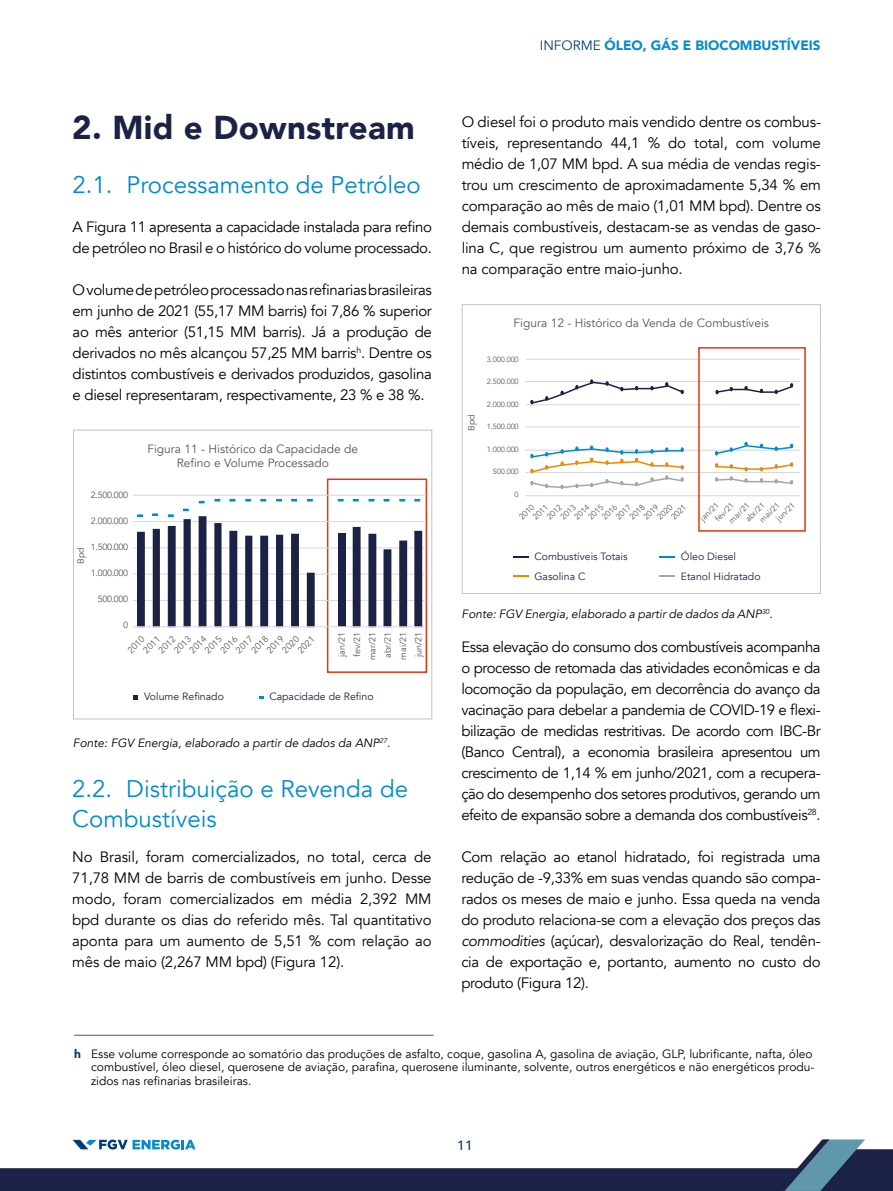
<style>
.page{position:relative;width:893px;height:1191px;background:#fff}
.page>*{position:absolute;margin:0;border:0;box-sizing:border-box;transform-origin:0 0}
.t1{font:900 33px "Avenir";letter-spacing:.01em;color:#1b2245}
.t2{font:24px/30px "Avenir";color:#008bce}
.t3{font:15px/21px "Avenir";letter-spacing:-.02em;color:#000;text-align:justify}
.t4{font:900 13.5px "Avenir";color:#008bce}
.t5{font:500 13.5px "Avenir";color:#003a78}
.t6{font:12px/13.5px "Avenir";color:#000}
.t7{font:italic 12px "Avenir";color:#000}
.t8{font:12px/13.5px "Avenir";color:#575756;text-align:center}
.t9{font:10.5px/19.2px "Avenir";color:#1b2245}
.t10{font:9px/15.3px "Avenir";letter-spacing:-.04em;color:#575756}
.t11{font:9px/15.3px "Avenir";color:#575756;text-align:center}
.t12{font:8.1px "Avenir";color:#575756}
.t13{font:7.5px "Avenir";letter-spacing:-.025em;color:#575756}
.s1{font-weight:400;color:#003a78}
.s2{font-style:italic}
.s3{font-weight:900;color:#003a78}
</style>
<div class="page">
<hr style="left:74px;top:1034px;width:359px;height:1px;background:#575756">
<div style="left:327px;top:478px;width:100px;height:195px;border:2px solid #e63312"></div>
<hr style="left:133px;top:495px;width:293px;height:1px;background:#d9d9d9">
<hr style="left:133px;top:521px;width:293px;height:1px;background:#d9d9d9">
<hr style="left:133px;top:547px;width:293px;height:1px;background:#d9d9d9">
<hr style="left:133px;top:574px;width:293px;height:1px;background:#d9d9d9">
<hr style="left:133px;top:600px;width:293px;height:1px;background:#d9d9d9">
<hr style="left:133px;top:626px;width:293px;height:1px;background:#d9d9d9">
<svg style="left:137px;top:499px;width:285px;height:128px"></svg>
<div style="left:73px;top:429px;width:359px;height:290px;border:1px solid #c6c6c6"></div>
<svg style="left:134px;top:695px;width:4px;height:5px"></svg>
<div style="left:462px;top:304px;width:359px;height:290px;border:1px solid #c6c6c6"></div>
<svg style="left:660px;top:556px;width:15px;height:1px"></svg>
<svg style="left:513px;top:556px;width:16px;height:1px"></svg>
<svg style="left:660px;top:575px;width:15px;height:1px"></svg>
<svg style="left:513px;top:575px;width:16px;height:1px"></svg>
<hr style="left:525px;top:359px;width:275px;height:1px;background:#d9d9d9">
<hr style="left:525px;top:381px;width:275px;height:1px;background:#d9d9d9">
<hr style="left:525px;top:404px;width:275px;height:1px;background:#d9d9d9">
<hr style="left:525px;top:426px;width:275px;height:1px;background:#d9d9d9">
<hr style="left:525px;top:450px;width:275px;height:1px;background:#d9d9d9">
<hr style="left:525px;top:472px;width:275px;height:1px;background:#d9d9d9">
<hr style="left:525px;top:495px;width:275px;height:1px;background:#d9d9d9">
<svg style="left:530px;top:379px;width:263px;height:25px"></svg>
<svg style="left:530px;top:442px;width:263px;height:47px"></svg>
<div style="left:698px;top:347px;width:108px;height:184px;border:2px solid #e63312"></div>
<svg style="left:0;top:1139px;width:893px;height:52px"></svg>
<h1 class="t1" style="left:72px;top:100px;width:344px">2. Mid e Downstream</h1>
<h2 class="t2" style="left:73px;top:170px;width:350px">2.1. Processamento de Petróleo</h2>
<p class="t3" style="left:73px;top:217px;width:361px">A Figura 11 apresenta a capacidade instalada para refino de petróleo no Brasil e o histórico do volume processado.</p>
<p class="t3" style="left:73px;top:280px;width:361px">O volume de petróleo processado nas refinarias brasileiras em junho de 2021 (55,17 MM barris) foi 7,86 % superior ao mês anterior (51,15 MM barris). Já a produção de derivados no mês alcançou 57,25 MM barris<sup>h</sup>. Dentre os distintos combustíveis e derivados produzidos, gasolina e diesel representaram, respectivamente, 23 % e 38 %.</p>
<p class="t10" style="left:91px;top:487px;width:39px">2.500.000</p>
<p class="t10" style="left:91px;top:513px;width:39px">2.000.000</p>
<p class="t10" style="left:91px;top:539px;width:39px">1.500.000</p>
<p class="t10" style="left:91px;top:565px;width:39px">1.000.000</p>
<p class="t10" style="left:98px;top:591px;width:32px">500.000</p>
<p class="t10" style="left:123px;top:617px;width:7px">0</p>
<p class="t10" style="left:73px;top:564px;width:18px;rotate:-90deg">Bpd</p>
<p class="t8" style="left:147px;top:442px;width:212px">Figura 11 - Histórico da Capacidade de<br>Refino e Volume Processado</p>
<p class="t10" style="left:294px;top:646px;width:22px;rotate:-45deg">2021</p>
<p class="t10" style="left:396px;top:659px;width:29px;rotate:-90deg">mai/21 jun/21</p>
<p class="t11" style="left:334px;top:660px;width:30px;rotate:-90deg">jan/21 fev/21 mar/21 abr/21</p>
<p class="t10" style="left:124px;top:646px;width:22px;rotate:-45deg">2010</p>
<p class="t10" style="left:278px;top:646px;width:22px;rotate:-45deg">2020</p>
<p class="t10" style="left:186px;top:646px;width:22px;rotate:-45deg">2014</p>
<p class="t10" style="left:263px;top:646px;width:22px;rotate:-45deg">2019</p>
<p class="t10" style="left:247px;top:646px;width:22px;rotate:-45deg">2018</p>
<p class="t10" style="left:139px;top:646px;width:22px;rotate:-45deg">2011</p>
<p class="t10" style="left:155px;top:646px;width:22px;rotate:-45deg">2012</p>
<p class="t10" style="left:217px;top:646px;width:22px;rotate:-45deg">2016</p>
<p class="t10" style="left:170px;top:646px;width:22px;rotate:-45deg">2013</p>
<p class="t10" style="left:201px;top:646px;width:22px;rotate:-45deg">2015</p>
<p class="t10" style="left:232px;top:646px;width:22px;rotate:-45deg">2017</p>
<p class="t9" style="left:144px;top:687px;width:81px">Volume Refinado</p>
<p class="t9" style="left:269px;top:687px;width:106px">Capacidade de Refino</p>
<p class="t7" style="left:73px;top:735px;width:319px">Fonte: FGV Energia, elaborado a partir de dados da ANP<sup>27</sup>.</p>
<h2 class="t2" style="left:72px;top:774px;width:337px">2.2. Distribuição e Revenda de<br>Combustíveis</h2>
<p class="t3" style="left:72px;top:847px;width:361px">No Brasil, foram comercializados, no total, cerca de 71,78 MM de barris de combustíveis em junho. Desse modo, foram comercializados em média 2,392 MM bpd durante os dias do referido mês. Tal quantitativo aponta para um aumento de 5,51 % com relação ao mês de maio (2,267 MM bpd) (Figura 12).</p>
<p class="t4" style="left:540px;top:34px;width:282px"><span class="s1">INFORME</span> ÓLEO, GÁS E BIOCOMBUSTÍVEIS</p>
<p class="t3" style="left:462px;top:112px;width:361px">O diesel foi o produto mais vendido dentre os combus&shy;tíveis, representando 44,1 % do total, com volume médio de 1,07 MM bpd. A sua média de vendas regis&shy;trou um crescimento de aproximadamente 5,34 % em comparação ao mês de maio (1,01 MM bpd). Dentre os demais combustíveis, destacam-se as vendas de gaso&shy;lina C, que registrou um aumento próximo de 3,76 % na comparação entre maio-junho.</p>
<p class="t8" style="left:514px;top:316px;width:257px">Figura 12 - Histórico da Venda de Combustíveis</p>
<p class="t10" style="left:464px;top:431px;width:18px;rotate:-90deg">Bpd</p>
<p class="t13" style="left:487px;top:354px;width:33px">3.000.000</p>
<p class="t13" style="left:487px;top:377px;width:33px">2.500.000</p>
<p class="t13" style="left:487px;top:399px;width:33px">2.000.000</p>
<p class="t13" style="left:487px;top:422px;width:33px">1.500.000</p>
<p class="t13" style="left:487px;top:444px;width:33px">1.000.000</p>
<p class="t13" style="left:493px;top:467px;width:27px">500.000</p>
<p class="t13" style="left:515px;top:489px;width:6px">0</p>
<p class="t12" style="left:743px;top:517px;width:25px;rotate:-45deg">abr/21</p>
<p class="t12" style="left:758px;top:518px;width:27px;rotate:-45deg">mai/21</p>
<p class="t12" style="left:774px;top:516px;width:24px;rotate:-45deg">jun/21</p>
<p class="t12" style="left:669px;top:515px;width:20px;rotate:-45deg">2021</p>
<p class="t12" style="left:698px;top:516px;width:24px;rotate:-45deg">jan/21</p>
<p class="t12" style="left:713px;top:516px;width:24px;rotate:-45deg">fev/21</p>
<p class="t12" style="left:727px;top:518px;width:27px;rotate:-45deg">mar/21</p>
<p class="t12" style="left:517px;top:515px;width:20px;rotate:-45deg">2010</p>
<p class="t12" style="left:655px;top:515px;width:20px;rotate:-45deg">2020</p>
<p class="t12" style="left:572px;top:515px;width:20px;rotate:-45deg">2014</p>
<p class="t12" style="left:641px;top:515px;width:20px;rotate:-45deg">2019</p>
<p class="t12" style="left:627px;top:515px;width:20px;rotate:-45deg">2018</p>
<p class="t12" style="left:531px;top:515px;width:20px;rotate:-45deg">2011</p>
<p class="t12" style="left:545px;top:515px;width:20px;rotate:-45deg">2012</p>
<p class="t12" style="left:600px;top:515px;width:20px;rotate:-45deg">2016</p>
<p class="t12" style="left:558px;top:515px;width:20px;rotate:-45deg">2013</p>
<p class="t12" style="left:586px;top:515px;width:20px;rotate:-45deg">2015</p>
<p class="t12" style="left:614px;top:515px;width:20px;rotate:-45deg">2017</p>
<p class="t9" style="left:534px;top:547px;width:95px">Combustíveis Totais<br>Gasolina C</p>
<p class="t9" style="left:681px;top:547px;width:57px">Óleo Diesel</p>
<p class="t9" style="left:681px;top:566px;width:81px">Etanol Hidratado</p>
<p class="t7" style="left:462px;top:607px;width:313px">Fonte: FGV Energia, elaborado a partir de dados da ANP<sup>30</sup>.</p>
<p class="t3" style="left:461px;top:637px;width:361px">Essa elevação do consumo dos combustíveis acompanha o processo de retomada das atividades econômicas e da locomoção da população, em decorrência do avanço da vacinação para debelar a pandemia de COVID-19 e flexi&shy;bilização de medidas restritivas. De acordo com IBC-Br (Banco Central), a economia brasileira apresentou um crescimento de 1,14 % em junho/2021, com a recupera&shy;ção do desempenho dos setores produtivos, gerando um efeito de expansão sobre a demanda dos combustíveis<sup>28</sup>.</p>
<p class="t3" style="left:461px;top:847px;width:361px">Com relação ao etanol hidratado, foi registrada uma redução de -9,33% em suas vendas quando são compa&shy;rados os meses de maio e junho. Essa queda na venda do produto relaciona-se com a elevação dos preços das <span class="s2">commodities</span> (açúcar), desvalorização do Real, tendên&shy;cia de exportação e, portanto, aumento no custo do produto (Figura 12).</p>
<p class="t6" style="left:91px;top:1047px;width:725px;text-indent:-17px"><span class="s3">h</span> Esse volume corresponde ao somatório das produções de asfalto, coque, gasolina A, gasolina de aviação, GLP, lubrificante, nafta, óleo combustível, óleo diesel, querosene de aviação, parafina, querosene iluminante, solvente, outros energéticos e não energéticos produ&shy;zidos nas refinarias brasileiras.</p>
<p class="t5" style="left:457px;top:1133px;width:17px">11</p>
</div>
